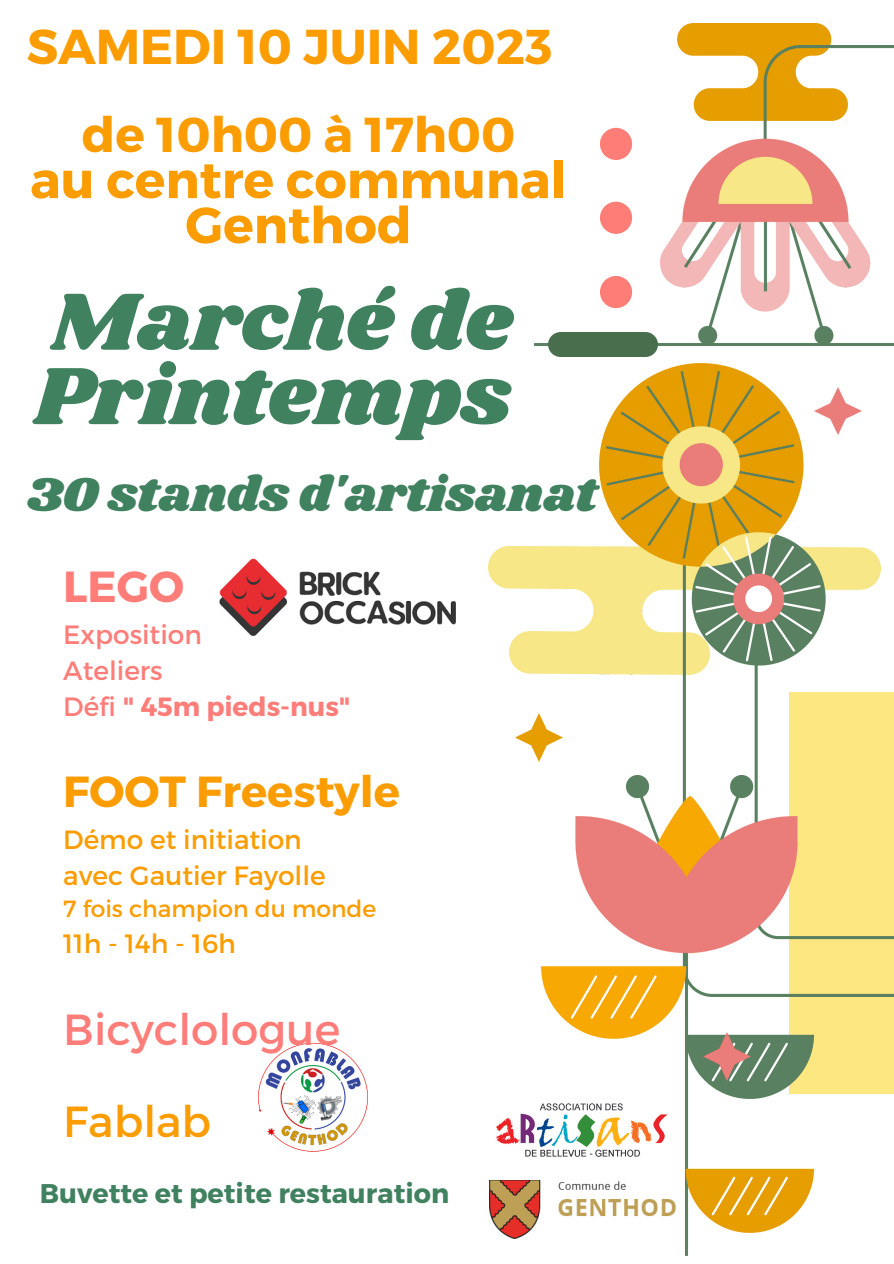
<style>
.page{position:relative;width:894px;height:1264px;background:#fff}
.page>*{position:absolute;margin:0;border:0;box-sizing:border-box;transform-origin:0 0}
.t1{font:84px/74.2px "Shrikhand";color:#40815f}
.t2{font:700 50.85px "Montserrat";color:#fb9c00}
.t3{font:49.8px "Shrikhand";color:#40815f}
.t4{font:700 48.9px "Montserrat";color:#fb9c00}
.t5{font:700 43.5px "Montserrat";color:#fb9c00}
.t6{font:43.5px "Montserrat";color:#ff7d79}
.t7{font:43.5px "Montserrat";color:#fb9c00}
.t8{font:700 43.5px "Montserrat";color:#ff7d79}
.t9{font:700 27px "Montserrat";color:#40815f}
.t10{font:26.4px "Montserrat";color:#fb9c00}
.t11{font:26.4px "Montserrat";color:#ff7d79}
.t12{font:700 26.4px "Montserrat";color:#ff7d79}
.t13{font:23.4px "Montserrat";color:#fb9c00}
.s1{font-weight:400}
</style>
<div class="page">
<div style="left:788px;top:692px;width:105px;height:401px;background:#fde781"></div>
<div style="left:677px;top:24px;width:155px;height:21px;background:#e69d00"></div>
<img style="left:488px;top:546px;width:111px;height:129px">
<img style="left:660px;top:45px;width:233px;height:287px">
<img style="left:599px;top:363px;width:294px;height:633px">
<img style="left:534px;top:332px;width:359px;height:25px">
<img style="left:541px;top:775px;width:272px;height:480px">
<div style="left:599px;top:128px;width:33px;height:32px;background:#fe7d77;border-radius:50%"></div>
<div style="left:599px;top:202px;width:33px;height:32px;background:#fe7d77;border-radius:50%"></div>
<div style="left:599px;top:276px;width:33px;height:32px;background:#fe7d77;border-radius:50%"></div>
<img style="left:814px;top:387px;width:47px;height:47px">
<img style="left:703px;top:1032px;width:47px;height:48px">
<img style="left:515px;top:713px;width:47px;height:48px">
<img style="left:489px;top:1180px;width:186px;height:58px">
<img style="left:258px;top:1042px;width:110px;height:110px">
<img style="left:219px;top:559px;width:237px;height:76px">
<img style="left:496px;top:1097px;width:181px;height:64px">
<p class="t4" style="left:27px;top:15px;width:527px">SAMEDI 10 JUIN 2023</p>
<p class="t4" style="left:82px;top:103px;width:435px">de 10h00 à 17h00</p>
<p class="t2" style="left:30px;top:147px;width:538px">au centre communal</p>
<p class="t2" style="left:185px;top:192px;width:228px">Genthod</p>
<p class="t1" style="left:34px;top:288px;width:479px">Marché de<br>Printemps</p>
<p class="t3" style="left:27px;top:460px;width:572px">30 stands d'artisanat</p>
<p class="t8" style="left:63px;top:558px;width:122px">LEGO</p>
<p class="t11" style="left:63px;top:617px;width:140px">Exposition</p>
<p class="t11" style="left:63px;top:653px;width:101px">Ateliers</p>
<p class="t12" style="left:63px;top:689px;width:288px"><span class="s1">Défi</span> " 45m pieds-nus"</p>
<p class="t5" style="left:63px;top:763px;width:338px">FOOT Freestyle</p>
<p class="t10" style="left:63px;top:822px;width:240px">Démo et initiation</p>
<p class="t10" style="left:63px;top:858px;width:264px">avec Gautier Fayolle</p>
<p class="t13" style="left:63px;top:893px;width:314px">7 fois champion du monde</p>
<p class="t10" style="left:63px;top:926px;width:174px">11h - 14h - 16h</p>
<p class="t6" style="left:63px;top:1000px;width:278px">Bicyclologue</p>
<p class="t7" style="left:63px;top:1093px;width:149px">Fablab</p>
<p class="t9" style="left:40px;top:1175px;width:411px">Buvette et petite restauration</p>
</div>
